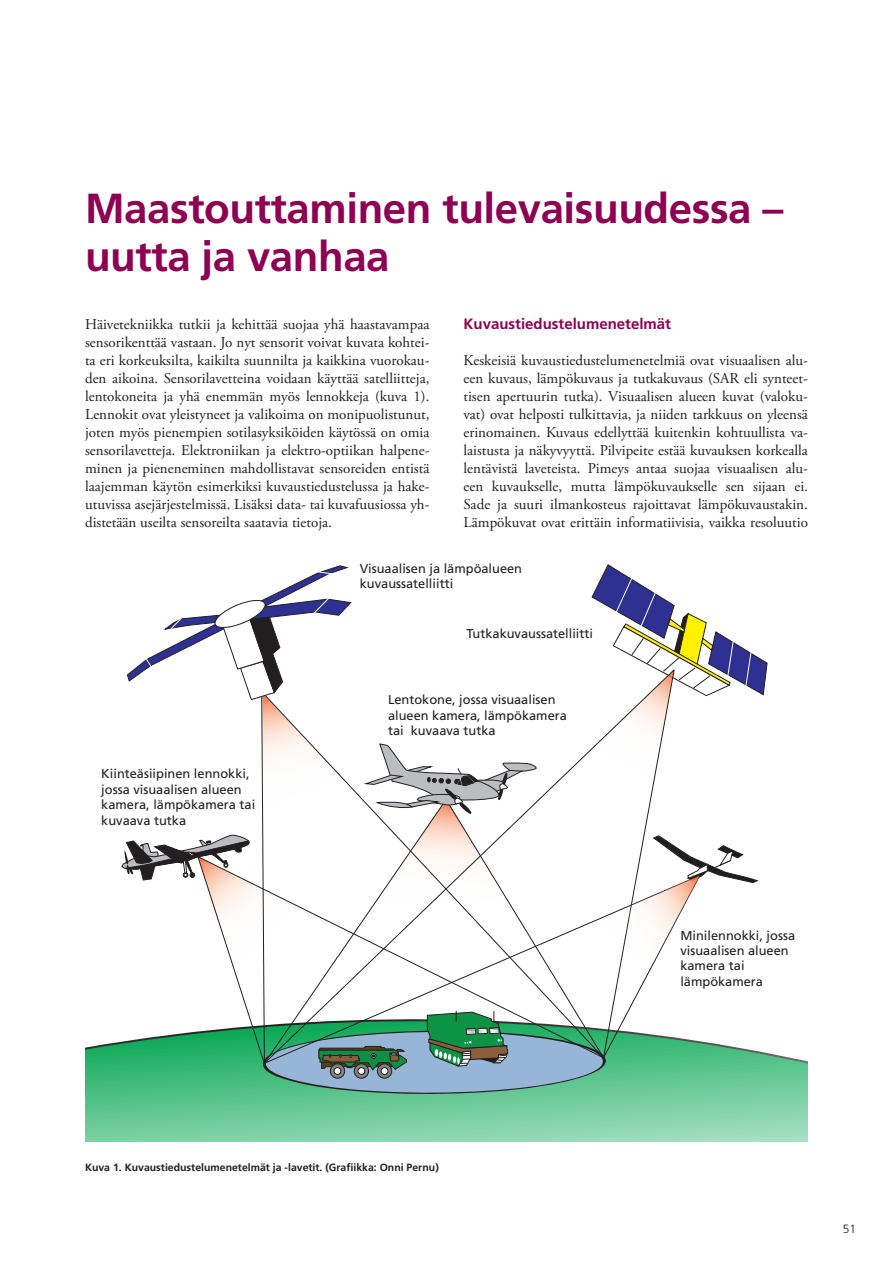
<style>
.page{position:relative;width:893px;height:1263px;background:#fff}
.page>*{position:absolute;margin:0;border:0;box-sizing:border-box;transform-origin:0 0}
.t1{font:700 42px "Frutiger LT";letter-spacing:-.01em;color:#8e0052}
.t2{font:15px/18px "Adobe Garamond Pro";color:#231f20;text-align:justify}
.t3{font:700 15px "Frutiger LT";color:#8e0052}
.t4{font:12.9px/15.5px "Frutiger LT";color:#231f20}
.t5{font:300 12px "Frutiger LT";color:#231f20}
.t6{font:700 10.5px "Frutiger LT";color:#231f20}
</style>
<div class="page">
<svg style="left:85px;top:1041px;width:723px;height:101px;background:#79cea1"></svg>
<svg style="left:121px;top:564px;width:646px;height:530px"></svg>
<p class="t1" style="left:85px;top:184px;width:700px">Maastouttaminen tulevaisuudessa –</p>
<p class="t1" style="left:85px;top:232px;width:306px">uutta ja vanhaa</p>
<p class="t2" style="left:85px;top:315px;width:346px">Häivetekniikka tutkii ja kehittää suojaa yhä haastavampaa sensorikenttää vastaan. Jo nyt sensorit voivat kuvata kohtei&shy;ta eri korkeuksilta, kaikilta suunnilta ja kaikkina vuorokau&shy;den aikoina. Sensorilavetteina voidaan käyttää satelliitteja, lentokoneita ja yhä enemmän myös lennokkeja (kuva 1).<br>Lennokit ovat yleistyneet ja valikoima on monipuolistunut, joten myös pienempien sotilasyksiköiden käytössä on omia sensorilavetteja. Elektroniikan ja elektro-optiikan halpene&shy;minen ja pieneneminen mahdollistavat sensoreiden entistä laajemman käytön esimerkiksi kuvaustiedustelussa ja hake&shy;utuvissa asejärjestelmissä. Lisäksi data- tai kuvafuusiossa yh&shy;distetään useilta sensoreilta saatavia tietoja.</p>
<p class="t3" style="left:463px;top:315px;width:209px">Kuvaustiedustelumenetelmät</p>
<p class="t2" style="left:463px;top:351px;width:346px">Keskeisiä kuvaustiedustelumenetelmiä ovat visuaalisen alu&shy;een kuvaus, lämpökuvaus ja tutkakuvaus (SAR eli synteet&shy;tisen apertuurin tutka). Visuaalisen alueen kuvat (valoku&shy;vat) ovat helposti tulkittavia, ja niiden tarkkuus on yleensä erinomainen. Kuvaus edellyttää kuitenkin kohtuullista va&shy;laistusta ja näkyvyyttä. Pilvipeite estää kuvauksen korkealla lentävistä laveteista. Pimeys antaa suojaa visuaalisen alu&shy;een kuvaukselle, mutta lämpökuvaukselle sen sijaan ei.<br>Sade ja suuri ilmankosteus rajoittavat lämpökuvaustakin.<br>Lämpökuvat ovat erittäin informatiivisia, vaikka resoluutio</p>
<p class="t4" style="left:360px;top:561px;width:164px">Visuaalisen ja lämpöalueen kuvaussatelliitti</p>
<p class="t4" style="left:466px;top:626px;width:128px">Tutkakuvaussatelliitti</p>
<p class="t4" style="left:101px;top:766px;width:155px">Kiinteäsiipinen lennokki, jossa visuaalisen alueen kamera, lämpökamera tai kuvaava tutka</p>
<p class="t4" style="left:388px;top:692px;width:180px">Lentokone, jossa visuaalisen alueen kamera, lämpökamera tai kuvaava tutka</p>
<p class="t4" style="left:680px;top:927px;width:116px">Minilennokki, jossa visuaalisen alueen kamera tai lämpökamera</p>
<p class="t6" style="left:85px;top:1161px;width:355px">Kuva 1. Kuvaustiedustelumenetelmät ja -lavetit. (Grafiikka: Onni Pernu)</p>
<p class="t5" style="left:843px;top:1222px;width:15px">51</p>
</div>
